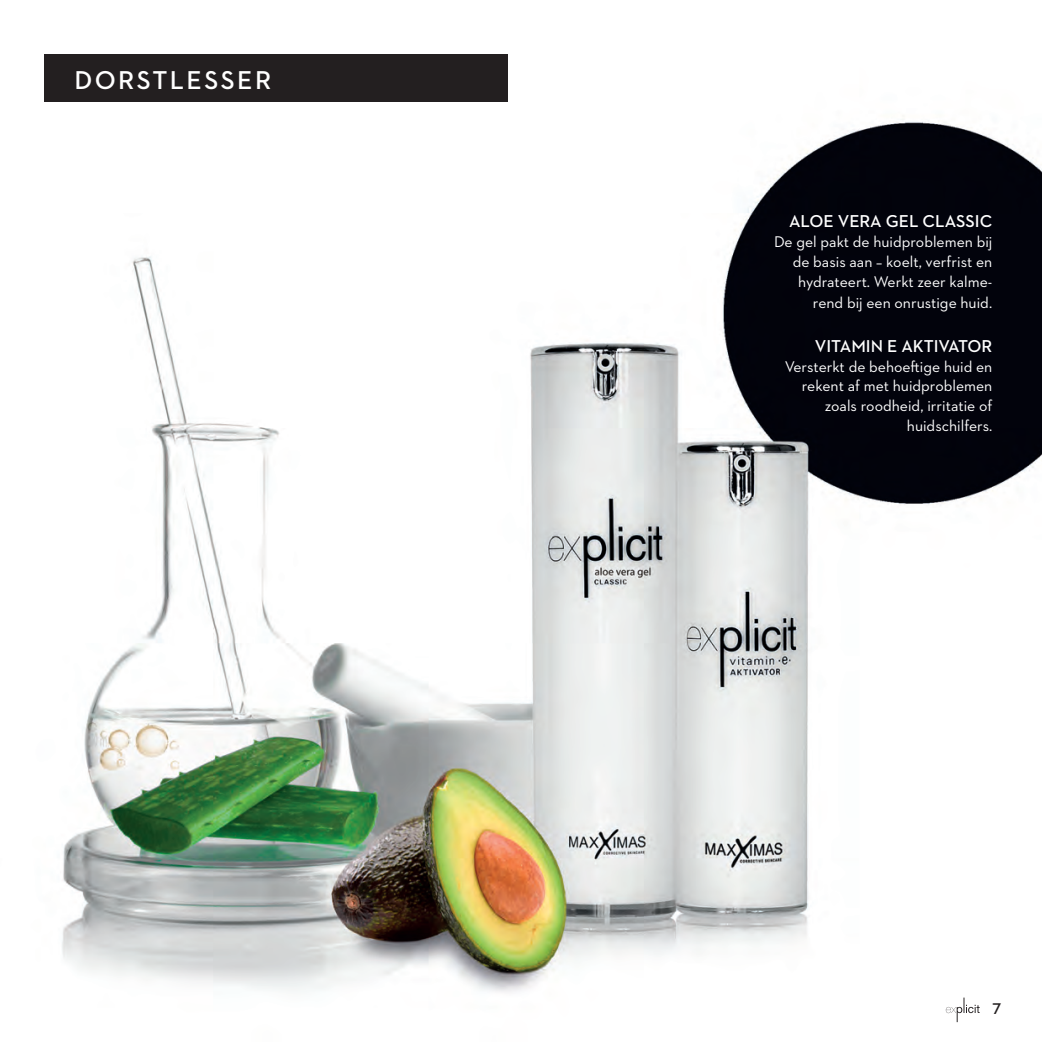
<style>
.page{position:relative;width:1042px;height:1042px;background:#fff}
.page>*{position:absolute;margin:0;border:0;box-sizing:border-box;transform-origin:0 0}
.t1{font:600 26.25px "Neutraface 2 Text";letter-spacing:.09em;color:#fff}
.t2{font:600 17.5px "Neutraface 2 Text";color:#fff}
.t3{font:15.75px/20.3px "Neutraface 2 Text";color:#fff;text-align:right}
.t4{font:600 15.75px "Neutraface 2 Text";color:#231f20}
</style>
<div class="page">
<img style="left:44px;top:54px;width:998px;height:969px">
<div style="left:45px;top:55px;width:463px;height:47px;background:#231f20"></div>
<svg style="left:946px;top:997px;width:33px;height:25px"></svg>
<h1 class="t1" style="left:74px;top:63px;width:198px">DORSTLESSER</h1>
<p class="t2" style="left:789px;top:210px;width:205px">ALOE VERA GEL CLASSIC</p>
<p class="t3" style="left:774px;top:231px;width:220px">De gel pakt de huidproblemen bij de basis aan – koelt, verfrist en hydrateert. Werkt zeer kalme&shy;rend bij een onrustige huid.</p>
<p class="t2" style="left:815px;top:334px;width:179px">VITAMIN E AKTIVATOR</p>
<p class="t3" style="left:785px;top:356px;width:209px">Versterkt de behoeftige huid en rekent af met huidproblemen zoals roodheid, irritatie of huidschilfers.</p>
<p class="t4" style="left:992px;top:998px;width:10px">7</p>
</div>
